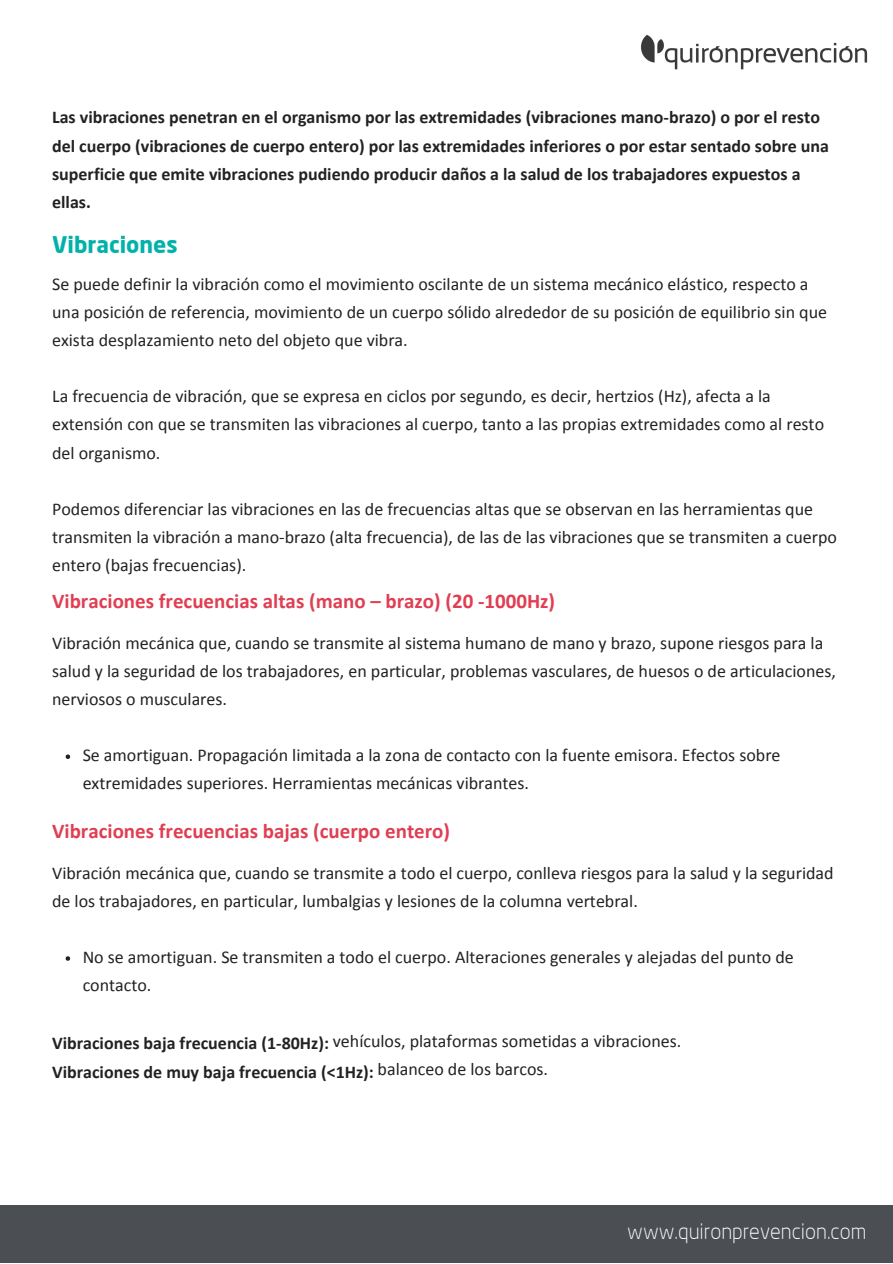
<style>
.page{position:relative;width:893px;height:1264px;background:#fff}
.page>*{position:absolute;margin:0;border:0;box-sizing:border-box;transform-origin:0 0}
.t1{font:700 22.5px "Neo Sans";color:#00b2a9}
.t2{font:700 21px "Calibri";color:#e03e52}
.t3{font:300 21px "Neo Sans";color:#fff}
.t4{font:18px/28px "Calibri";color:#222}
.t5{font:700 18px/28px "Calibri";color:#222}
.s1{font-weight:700}
</style>
<div class="page">
<div style="left:0;top:1205px;width:892px;height:57px;background:#4b4f54"></div>
<img style="left:641px;top:35px;width:227px;height:35px">
<svg style="left:66px;top:754px;width:4px;height:5px"></svg>
<svg style="left:66px;top:956px;width:4px;height:4px"></svg>
<p class="t5" style="left:52px;top:105px;width:778px">Las vibraciones penetran en el organismo por las extremidades (vibraciones mano-brazo) o por el resto del cuerpo (vibraciones de cuerpo entero) por las extremidades inferiores o por estar sentado sobre una superficie que emite vibraciones pudiendo producir daños a la salud de los trabajadores expuestos a ellas.</p>
<p class="t1" style="left:52px;top:230px;width:127px">Vibraciones</p>
<p class="t4" style="left:52px;top:271px;width:776px">Se puede definir la vibración como el movimiento oscilante de un sistema mecánico elástico, respecto a una posición de referencia, movimiento de un cuerpo sólido alrededor de su posición de equilibrio sin que exista desplazamiento neto del objeto que vibra.</p>
<p class="t4" style="left:52px;top:384px;width:773px">La frecuencia de vibración, que se expresa en ciclos por segundo, es decir, hertzios (Hz), afecta a la extensión con que se transmiten las vibraciones al cuerpo, tanto a las propias extremidades como al resto del organismo.</p>
<p class="t4" style="left:52px;top:496px;width:786px">Podemos diferenciar las vibraciones en las de frecuencias altas que se observan en las herramientas que transmiten la vibración a mano-brazo (alta frecuencia), de las de las vibraciones que se transmiten a cuerpo entero (bajas frecuencias).</p>
<p class="t2" style="left:52px;top:592px;width:504px">Vibraciones frecuencias altas (mano – brazo) (20 -1000Hz)</p>
<p class="t4" style="left:52px;top:630px;width:785px">Vibración mecánica que, cuando se transmite al sistema humano de mano y brazo, supone riesgos para la salud y la seguridad de los trabajadores, en particular, problemas vasculares, de huesos o de articulaciones, nerviosos o musculares.</p>
<p class="t4" style="left:83px;top:742px;width:699px">Se amortiguan. Propagación limitada a la zona de contacto con la fuente emisora. Efectos sobre extremidades superiores. Herramientas mecánicas vibrantes.</p>
<p class="t2" style="left:52px;top:822px;width:399px">Vibraciones frecuencias bajas (cuerpo entero)</p>
<p class="t4" style="left:52px;top:860px;width:783px">Vibración mecánica que, cuando se transmite a todo el cuerpo, conlleva riesgos para la salud y la seguridad de los trabajadores, en particular, lumbalgias y lesiones de la columna vertebral.</p>
<p class="t4" style="left:83px;top:944px;width:712px">No se amortiguan. Se transmiten a todo el cuerpo. Alteraciones generales y alejadas del punto de contacto.</p>
<p class="t4" style="left:377px;top:1028px;width:305px;text-indent:-325px"><span class="s1">Vibraciones baja frecuencia (1-80Hz):</span> vehículos, plataformas sometidas a vibraciones. balanceo de los barcos.</p>
<p class="t5" style="left:52px;top:1059px;width:323px">Vibraciones de muy baja frecuencia (&lt;1Hz):</p>
<p class="t3" style="left:627px;top:1217px;width:241px">www.quironprevencion.com</p>
</div>
